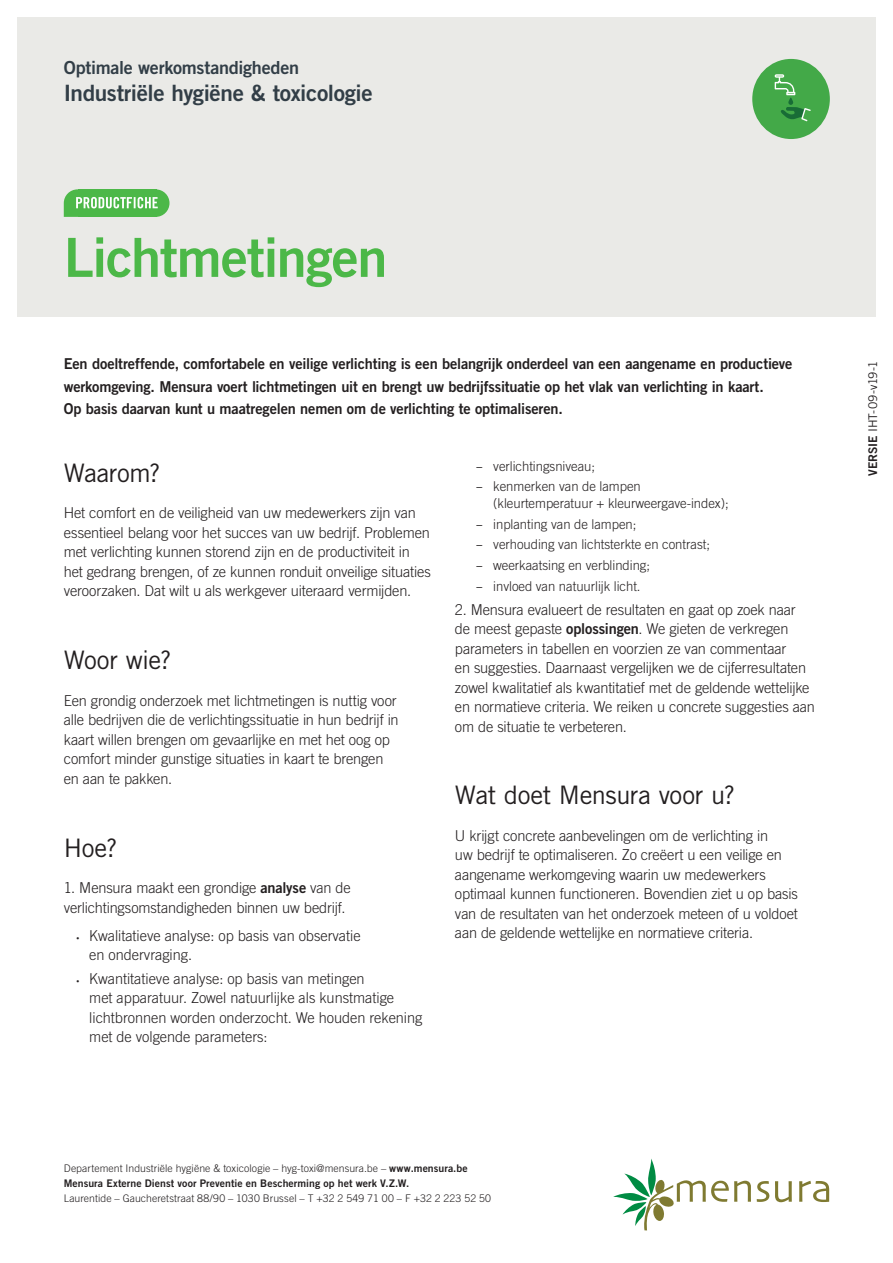
<style>
.page{position:relative;width:893px;height:1263px;background:#fff}
.page>*{position:absolute;margin:0;border:0;box-sizing:border-box;transform-origin:0 0}
.t1{font:54px "Trade Gothic LT Bold Two";letter-spacing:-.025em;color:#4cb848}
.t2{font:25.5px "Trade Gothic LT";letter-spacing:-.015em;color:#231f20}
.t3{font:22.5px "Trade Gothic LT Bold Two";letter-spacing:-.015em;color:#323e47}
.t4{font:18px "Trade Gothic LT Bold Two";letter-spacing:-.015em;color:#323e47}
.t5{font:300 15px/19.5px "Trade Gothic LT";letter-spacing:-.01em;color:#231f20}
.t6{font:15px/22.5px "Trade Gothic LT Bold Two";letter-spacing:-.01em;color:#231f20}
.t7{font:300 13.5px/16.5px "Trade Gothic LT";letter-spacing:-.005em;color:#231f20}
.t8{font:12px "Trade Gothic LT";letter-spacing:-.02em;color:#231f20}
.t9{font:300 10.5px "Trade Gothic LT";letter-spacing:.01em;color:#231f20}
.t10{font:10.5px "Trade Gothic LT Bold Two";letter-spacing:.005em;color:#231f20}
.s1{font-family:"Trade Gothic LT Bold Two";font-weight:400}
.s2{font-family:"Myriad Pro";font-weight:400;font-size:10.5px}
.s3{font-family:"Myriad Pro";font-weight:400}
.s4{font-family:"Trade Gothic LT Bold Two"}
</style>
<div class="page">
<div style="left:17px;top:17px;width:859px;height:299px;background:#eaeae7"></div>
<div style="left:752px;top:59px;width:78px;height:80px;background:#43a948;border-radius:50%"></div>
<svg style="left:788px;top:97px;width:5px;height:8px"></svg>
<svg style="left:775px;top:74px;width:20px;height:21px"></svg>
<svg style="left:781px;top:107px;width:30px;height:14px"></svg>
<svg style="left:757px;top:1181px;width:12px;height:21px"></svg>
<svg style="left:775px;top:1181px;width:17px;height:21px"></svg>
<svg style="left:799px;top:1181px;width:30px;height:21px"></svg>
<svg style="left:613px;top:1158px;width:138px;height:72px"></svg>
<div style="left:142px;top:189px;width:27px;height:28px;background:#4cb848;border-radius:50%"></div>
<svg style="left:64px;top:189px;width:94px;height:28px;background:#6dc469"></svg>
<p class="t4" style="left:64px;top:57px;width:237px">Optimale werkomstandigheden</p>
<h3 class="t3" style="left:64px;top:79px;width:310px">Industriële hygiëne &amp; toxicologie</h3>
<h1 class="t1" style="left:64px;top:224px;width:325px">Lichtmetingen</h1>
<p class="t6" style="left:64px;top:352px;width:730px">Een doeltreffende, comfortabele en veilige verlichting is een belangrijk onderdeel van een aangename en productieve werkomgeving. Mensura voert lichtmetingen uit en brengt uw bedrijfssituatie op het vlak van verlichting in kaart.<br>Op basis daarvan kunt u maatregelen nemen om de verlichting te optimaliseren.</p>
<h2 class="t2" style="left:64px;top:457px;width:98px">Waarom?</h2>
<p class="t5" style="left:64px;top:503px;width:369px">Het comfort en de veiligheid van uw medewerkers zijn van essentieel belang voor het succes van uw bedrijf. Problemen met verlichting kunnen storend zijn en de productiviteit in het gedrang brengen, of ze kunnen ronduit onveilige situaties veroorzaken. Dat wilt u als werkgever uiteraard vermijden.</p>
<h2 class="t2" style="left:64px;top:645px;width:109px">Woor wie?</h2>
<p class="t5" style="left:64px;top:690px;width:336px">Een grondig onderzoek met lichtmetingen is nuttig voor alle bedrijven die de verlichtingssituatie in hun bedrijf in kaart willen brengen om gevaarlijke en met het oog op comfort minder gunstige situaties in kaart te brengen en aan te pakken.</p>
<h2 class="t2" style="left:64px;top:832px;width:55px">Hoe?</h2>
<p class="t5" style="left:64px;top:878px;width:288px">1. Mensura maakt een grondige <span class="s1">analyse</span> van de verlichtingsomstandigheden binnen uw bedrijf.</p>
<p class="t5" style="left:89px;top:925px;width:273px;text-indent:-13px"><span class="s2">•</span> Kwalitatieve analyse: op basis van observatie en ondervraging.</p>
<p class="t5" style="left:89px;top:968px;width:335px;text-indent:-13px"><span class="s2">•</span> Kwantitatieve analyse: op basis van metingen<br>met apparatuur. Zowel natuurlijke als kunstmatige lichtbronnen worden onderzocht. We houden rekening met de volgende parameters:</p>
<p class="t7" style="left:476px;top:457px;width:120px"><span class="s3">–</span> verlichtingsniveau;</p>
<p class="t7" style="left:493px;top:478px;width:237px;text-indent:-17px"><span class="s3">–</span> kenmerken van de lampen (kleurtemperatuur + kleurweergave-index);</p>
<p class="t7" style="left:476px;top:515px;width:162px"><span class="s3">–</span> inplanting van de lampen;</p>
<p class="t7" style="left:476px;top:536px;width:235px"><span class="s3">–</span> verhouding van lichtsterkte en contrast;</p>
<p class="t7" style="left:476px;top:557px;width:175px"><span class="s3">–</span> weerkaatsing en verblinding;</p>
<p class="t7" style="left:476px;top:578px;width:166px"><span class="s3">–</span> invloed van natuurlijk licht.</p>
<p class="t5" style="left:455px;top:599px;width:361px">2. Mensura evalueert de resultaten en gaat op zoek naar<br>de meest gepaste <span class="s1">oplossingen</span>. We gieten de verkregen parameters in tabellen en voorzien ze van commentaar<br>en suggesties. Daarnaast vergelijken we de cijferresultaten zowel kwalitatief als kwantitatief met de geldende wettelijke en normatieve criteria. We reiken u concrete suggesties aan om de situatie te verbeteren.</p>
<h2 class="t2" style="left:455px;top:780px;width:282px">Wat doet Mensura voor u?</h2>
<p class="t5" style="left:455px;top:825px;width:345px">U krijgt concrete aanbevelingen om de verlichting in<br>uw bedrijf te optimaliseren. Zo creëert u een veilige en aangename werkomgeving waarin uw medewerkers optimaal kunnen functioneren. Bovendien ziet u op basis van de resultaten van het onderzoek meteen of u voldoet aan de geldende wettelijke en normatieve criteria.</p>
<p class="t9" style="left:64px;top:1162px;width:405px">Departement Industriële hygiëne &amp; toxicologie – hyg-toxi@mensura.be – <span class="s1">www.mensura.be</span></p>
<p class="t10" style="left:64px;top:1176px;width:347px">Mensura Externe Dienst voor Preventie en Bescherming op het werk V.Z.W.</p>
<p class="t9" style="left:64px;top:1192px;width:429px">Laurentide – Gaucheretstraat 88/90 – 1030 Brussel – T +32 2 549 71 00 – F +32 2 223 52 50</p>
<p class="t8" style="left:866px;top:476px;width:117px;rotate:-90deg"><span class="s4">VERSIE</span> IHT-09-v19-1</p>
</div>
